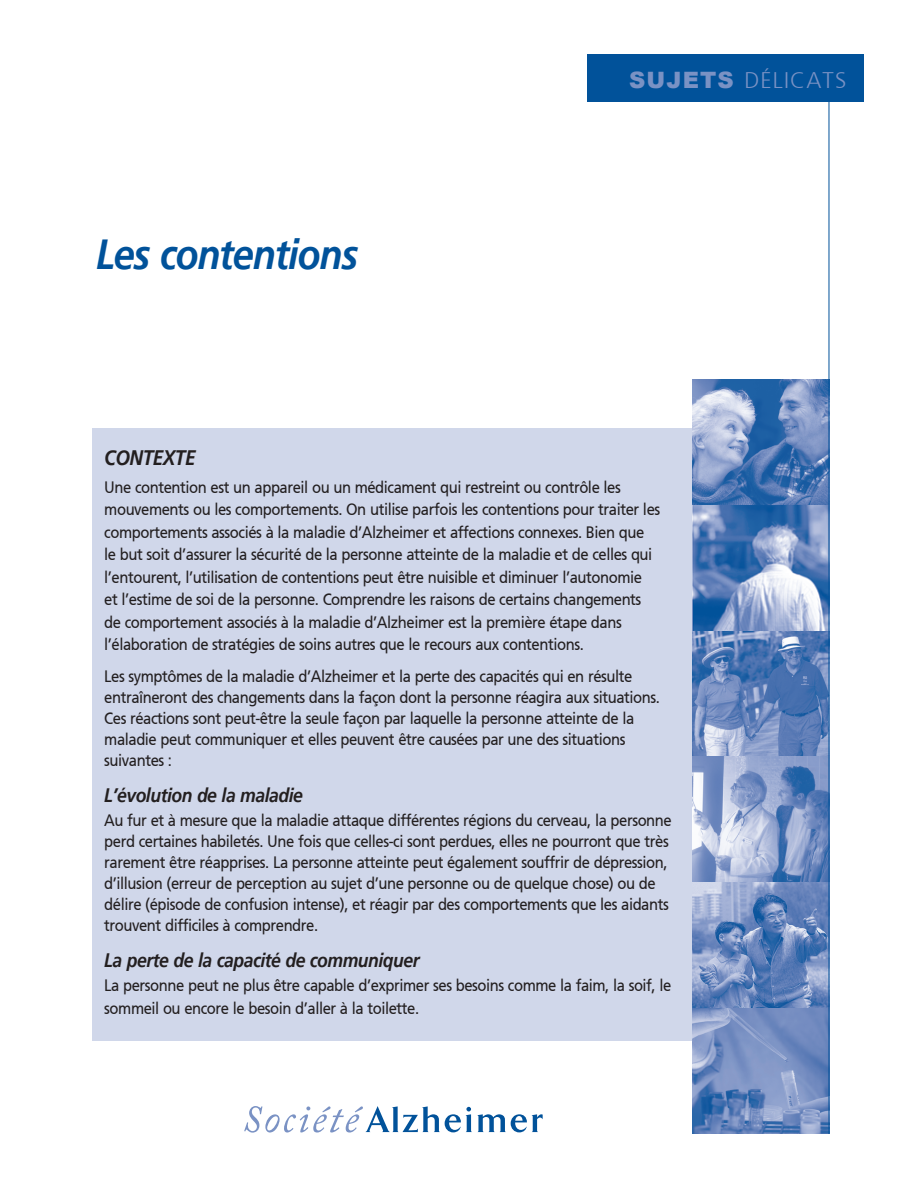
<style>
.page{position:relative;width:918px;height:1188px;background:#fff}
.page>*{position:absolute;margin:0;border:0;box-sizing:border-box;transform-origin:0 0}
.Main_Chapters_Header{font:italic 700 42px "Frutiger 66";letter-spacing:-.03em;color:#01529a;scale:.9 1}
.t1{font:300 22.5px "Frutiger 45";letter-spacing:.05em;color:#7a92c4}
.Sub_Heads{font:italic 700 21px "Frutiger 66";letter-spacing:-.025em;color:#231f20;scale:.9 1}
.Sub_Heads-2{font:italic 700 19.5px "Frutiger 66";letter-spacing:-.025em;color:#231f20;scale:.9 1}
.Body_Copy{font:16.5px/21px "Frutiger 55 Roman";letter-spacing:-.03em;color:#231f20;scale:.9 1}
.s1{font-family:"Arial";font-weight:900}
</style>
<div class="page">
<div style="left:92px;top:429px;width:602px;height:612px;background:#d0d7ea"></div>
<img style="left:693px;top:380px;width:136px;height:754px">
<svg style="left:693px;top:757px;width:136px;height:126px;background:#8fa4cd"></svg>
<div style="left:587px;top:54px;width:277px;height:47px;background:#01529a"></div>
<hr style="left:829px;top:100px;width:1px;height:1034px;background:#01529a">
<svg style="left:244px;top:1106px;width:299px;height:27px"></svg>
<p class="Main_Chapters_Header" style="left:96px;top:230px;width:293px">Les contentions</p>
<p class="t1" style="left:629px;top:67px;width:219px"><span class="s1">SUJETS</span> DÉLICATS</p>
<p class="Sub_Heads" style="left:104px;top:445px;width:103px">CONTEXTE</p>
<p class="Body_Copy" style="left:104px;top:476px;width:619px;line-height:22.5px">Une contention est un appareil ou un médicament qui restreint ou contrôle les mouvements ou les comportements. On utilise parfois les contentions pour traiter les comportements associés à la maladie d’Alzheimer et affections connexes. Bien que le but soit d’assurer la sécurité de la personne atteinte de la maladie et de celles qui l’entourent, l’utilisation de contentions peut être nuisible et diminuer l’autonomie<br>et l’estime de soi de la personne. Comprendre les raisons de certains changements de comportement associés à la maladie d’Alzheimer est la première étape dans l’élaboration de stratégies de soins autres que le recours aux contentions.</p>
<p class="Body_Copy" style="left:104px;top:666px;width:619px">Les symptômes de la maladie d’Alzheimer et la perte des capacités qui en résulte entraîneront des changements dans la façon dont la personne réagira aux situations.<br>Ces réactions sont peut-être la seule façon par laquelle la personne atteinte de la maladie peut communiquer et elles peuvent être causées par une des situations suivantes :</p>
<p class="Sub_Heads-2" style="left:104px;top:784px;width:222px">L’évolution de la maladie</p>
<p class="Body_Copy" style="left:104px;top:810px;width:632px">Au fur et à mesure que la maladie attaque différentes régions du cerveau, la personne perd certaines habiletés. Une fois que celles-ci sont perdues, elles ne pourront que très rarement être réapprises. La personne atteinte peut également souffrir de dépression, d’illusion (erreur de perception au sujet d’une personne ou de quelque chose) ou de délire (épisode de confusion intense), et réagir par des comportements que les aidants trouvent difficiles à comprendre.</p>
<p class="Sub_Heads-2" style="left:104px;top:949px;width:352px">La perte de la capacité de communiquer</p>
<p class="Body_Copy" style="left:104px;top:975px;width:632px;line-height:22.5px">La personne peut ne plus être capable d’exprimer ses besoins comme la faim, la soif, le sommeil ou encore le besoin d’aller à la toilette.</p>
</div>
